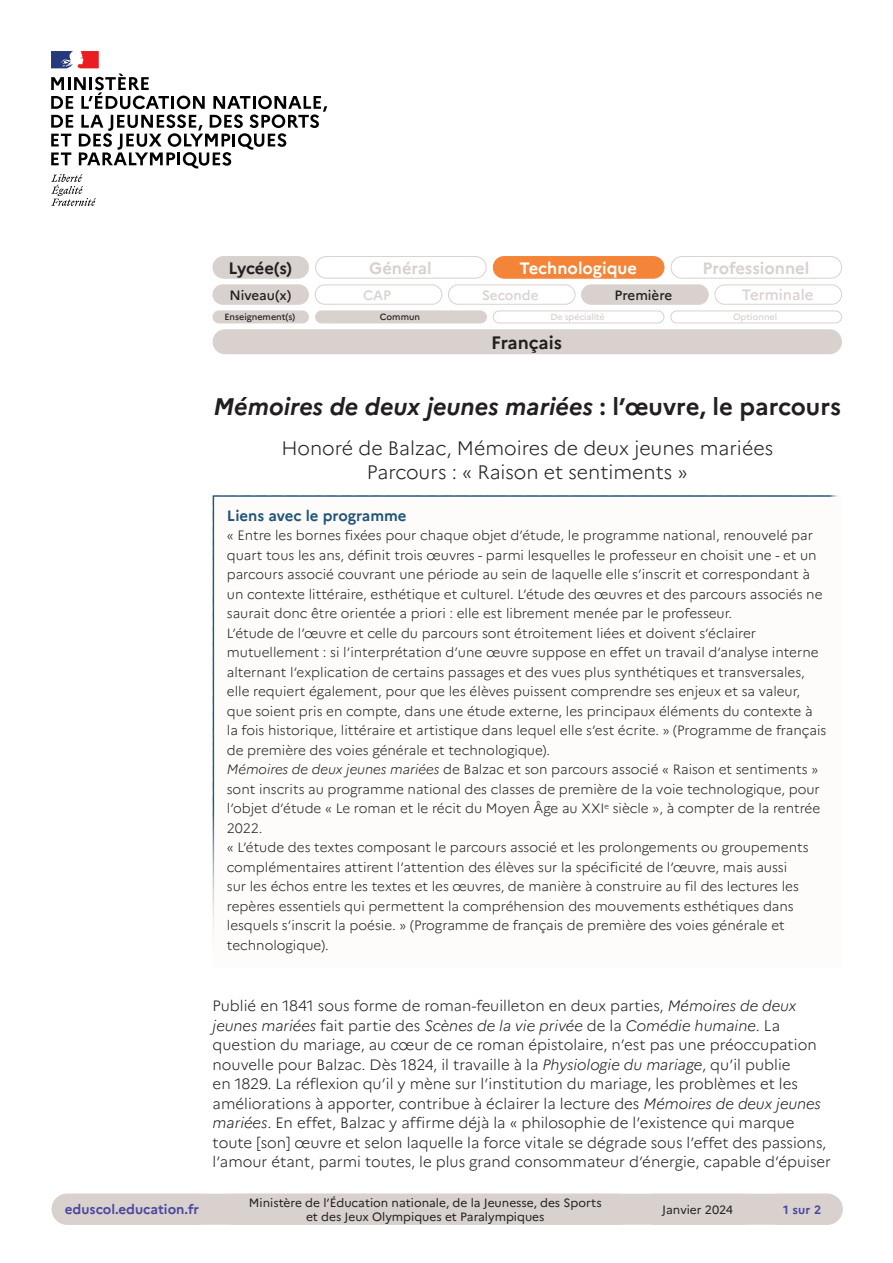
<style>
.page{position:relative;width:893px;height:1263px;background:#fff}
.page>*{position:absolute;margin:0;border:0;box-sizing:border-box;transform-origin:0 0}
._01_Titre_de_la_fiche{font:italic 700 24px "Marianne";color:#231f20}
._02_Sous-titre{font:300 19.5px/23.4px "Marianne";color:#231f20;text-align:center}
.t1{font:700 18px "Marianne";letter-spacing:-.005em;color:#231f20}
.t2{font:700 16.5px "Marianne";color:#d8d1ce}
.t3{font:700 16.5px "Marianne";color:#fff}
.t4{font:700 16.5px "Marianne";letter-spacing:-.015em;color:#231f20}
.Texte_courant{font:300 15px/19.5px "Marianne";color:#231f20}
._08_Titre_encadré{font:700 15px "Marianne";color:#22557a}
.t5{font:500 15px "Marianne";color:#d8d1ce}
._08_txt_encadré{font:300 13.5px/19.5px "Marianne";color:#231f20}
.t6{font:700 13.5px "Marianne";color:#4a489e}
.t7{font:500 13.5px "Marianne";color:#231f20}
.t8{font:500 13.5px "Marianne";color:#d8d1ce}
.t9{font:12px/14.4px "Marianne";color:#231f20;text-align:center}
.t10{font:700 12px "Marianne";color:#4a489e}
.t11{font:500 9px "Marianne";color:#231f20}
.t12{font:500 9px "Marianne";letter-spacing:-.015em;color:#d8d1ce}
.s1{font-style:normal}
.s2{font-style:italic}
</style>
<div class="page">
<div style="left:52px;top:1194px;width:791px;height:31px;background:#d8d1ce;border-radius:16px"></div>
<div style="left:213px;top:257px;width:95px;height:21px;background:#d8d1ce;border-radius:11px"></div>
<div style="left:213px;top:256px;width:96px;height:23px;border:1px solid #d8d1ce;border-radius:11px"></div>
<div style="left:213px;top:285px;width:95px;height:19px;background:#d8d1ce;border-radius:10px"></div>
<div style="left:213px;top:284px;width:96px;height:21px;border:1px solid #d8d1ce;border-radius:10px"></div>
<div style="left:315px;top:284px;width:127px;height:21px;border:1px solid #d8d1ce;border-radius:10px"></div>
<div style="left:448px;top:284px;width:127px;height:21px;border:1px solid #d8d1ce;border-radius:10px"></div>
<div style="left:582px;top:285px;width:126px;height:19px;background:#d8d1ce;border-radius:10px"></div>
<div style="left:581px;top:284px;width:128px;height:21px;border:1px solid #d8d1ce;border-radius:10px"></div>
<div style="left:715px;top:284px;width:127px;height:21px;border:1px solid #d8d1ce;border-radius:10px"></div>
<div style="left:316px;top:311px;width:170px;height:12px;background:#d8d1ce;border-radius:6px"></div>
<div style="left:315px;top:311px;width:172px;height:12px;border:1px solid #d8d1ce;border-radius:6px"></div>
<div style="left:213px;top:311px;width:95px;height:12px;background:#d8d1ce;border-radius:6px"></div>
<div style="left:213px;top:311px;width:96px;height:12px;border:1px solid #d8d1ce;border-radius:6px"></div>
<div style="left:493px;top:311px;width:171px;height:12px;border:1px solid #d8d1ce;border-radius:6px"></div>
<div style="left:670px;top:311px;width:172px;height:12px;border:1px solid #d8d1ce;border-radius:6px"></div>
<div style="left:213px;top:330px;width:628px;height:23px;background:#d8d1ce;border-radius:12px"></div>
<div style="left:213px;top:329px;width:629px;height:25px;border:2px solid #d8d1ce;border-radius:12px"></div>
<div style="left:315px;top:256px;width:171px;height:23px;border:1px solid #d8d1ce;border-radius:11px"></div>
<div style="left:493px;top:257px;width:171px;height:21px;background:#f48437;border-radius:11px"></div>
<div style="left:493px;top:256px;width:171px;height:23px;border:1px solid #f48437;border-radius:11px"></div>
<div style="left:671px;top:256px;width:171px;height:23px;border:1px solid #d8d1ce;border-radius:11px"></div>
<svg style="left:51px;top:174px;width:45px;height:32px"></svg>
<svg style="left:51px;top:51px;width:48px;height:17px"></svg>
<svg style="left:51px;top:74px;width:276px;height:94px"></svg>
<div style="left:213px;top:495px;width:629px;height:473px;background:#fefcfa"></div>
<div style="left:213px;top:495px;width:629px;height:473px;border:2px solid #22557a"></div>
<p class="t2" style="left:369px;top:258px;width:64px">Général</p>
<p class="t3" style="left:519px;top:258px;width:119px">Technologique</p>
<p class="t2" style="left:702px;top:258px;width:108px">Professionnel</p>
<p class="t4" style="left:228px;top:258px;width:65px">Lycée(s)</p>
<p class="t7" style="left:229px;top:287px;width:63px">Niveau(x)</p>
<p class="t8" style="left:363px;top:287px;width:29px">CAP</p>
<p class="t8" style="left:482px;top:287px;width:58px">Seconde</p>
<p class="t7" style="left:614px;top:287px;width:59px">Première</p>
<p class="t5" style="left:742px;top:286px;width:73px">Terminale</p>
<p class="t11" style="left:224px;top:312px;width:72px">Enseignement(s)</p>
<p class="t11" style="left:380px;top:312px;width:42px">Commun</p>
<p class="t12" style="left:550px;top:312px;width:56px">De spécialité</p>
<p class="t12" style="left:733px;top:312px;width:46px">Optionnel</p>
<h3 class="t1" style="left:491px;top:331px;width:72px">Français</h3>
<p class="_01_Titre_de_la_fiche" style="left:213px;top:392px;width:629px">Mémoires de deux jeunes mariées <span class="s1">: l’œuvre, le parcours</span></p>
<p class="_02_Sous-titre" style="left:281px;top:436px;width:493px">Honoré de Balzac, Mémoires de deux jeunes mariées<br>Parcours : « Raison et sentiments »</p>
<p class="_08_Titre_encadré" style="left:227px;top:506px;width:181px">Liens avec le programme</p>
<p class="_08_txt_encadré" style="left:227px;top:526px;width:597px">« Entre les bornes fixées pour chaque objet d’étude, le programme national, renouvelé par quart tous les ans, définit trois œuvres - parmi lesquelles le professeur en choisit une - et un parcours associé couvrant une période au sein de laquelle elle s’inscrit et correspondant à un contexte littéraire, esthétique et culturel. L’étude des œuvres et des parcours associés ne saurait donc être orientée a priori : elle est librement menée par le professeur.</p>
<p class="_08_txt_encadré" style="left:227px;top:623px;width:601px">L’étude de l’œuvre et celle du parcours sont étroitement liées et doivent s’éclairer mutuellement : si l’interprétation d’une œuvre suppose en effet un travail d’analyse interne alternant l’explication de certains passages et des vues plus synthétiques et transversales, elle requiert également, pour que les élèves puissent comprendre ses enjeux et sa valeur, que soient pris en compte, dans une étude externe, les principaux éléments du contexte à la fois historique, littéraire et artistique dans lequel elle s’est écrite. » (Programme de français de première des voies générale et technologique).</p>
<p class="_08_txt_encadré" style="left:227px;top:760px;width:595px"><span class="s2">Mémoires de deux jeunes mariées</span> de Balzac et son parcours associé « Raison et sentiments » sont inscrits au programme national des classes de première de la voie technologique, pour l’objet d’étude « Le roman et le récit du Moyen Âge au XXI<sup>e</sup> siècle », à compter de la rentrée 2022.</p>
<p class="_08_txt_encadré" style="left:227px;top:838px;width:583px">« L’étude des textes composant le parcours associé et les prolongements ou groupements complémentaires attirent l’attention des élèves sur la spécificité de l’œuvre, mais aussi sur les échos entre les textes et les œuvres, de manière à construire au fil des lectures les repères essentiels qui permettent la compréhension des mouvements esthétiques dans lesquels s’inscrit la poésie. » (Programme de français de première des voies générale et technologique).</p>
<p class="Texte_courant" style="left:213px;top:996px;width:620px">Publié en 1841 sous forme de roman-feuilleton en deux parties, <span class="s2">Mémoires de deux jeunes mariées</span> fait partie des <span class="s2">Scènes de la vie privée</span> de la <span class="s2">Comédie humaine</span>. La question du mariage, au cœur de ce roman épistolaire, n’est pas une préoccupation nouvelle pour Balzac. Dès 1824, il travaille à la <span class="s2">Physiologie du mariage</span>, qu’il publie<br>en 1829. La réflexion qu’il y mène sur l’institution du mariage, les problèmes et les améliorations à apporter, contribue à éclairer la lecture des <span class="s2">Mémoires de deux jeunes mariées</span>. En effet, Balzac y affirme déjà la « philosophie de l’existence qui marque toute [son] œuvre et selon laquelle la force vitale se dégrade sous l’effet des passions, l’amour étant, parmi toutes, le plus grand consommateur d’énergie, capable d’épuiser</p>
<p class="t6" style="left:65px;top:1201px;width:136px">eduscol.education.fr</p>
<p class="t9" style="left:249px;top:1195px;width:354px">Ministère de l’Éducation nationale, de la Jeunesse, des Sports et des Jeux Olympiques et Paralympiques</p>
<p class="t9" style="left:662px;top:1202px;width:72px">Janvier 2024</p>
<p class="t10" style="left:783px;top:1202px;width:40px">1 sur 2</p>
</div>
